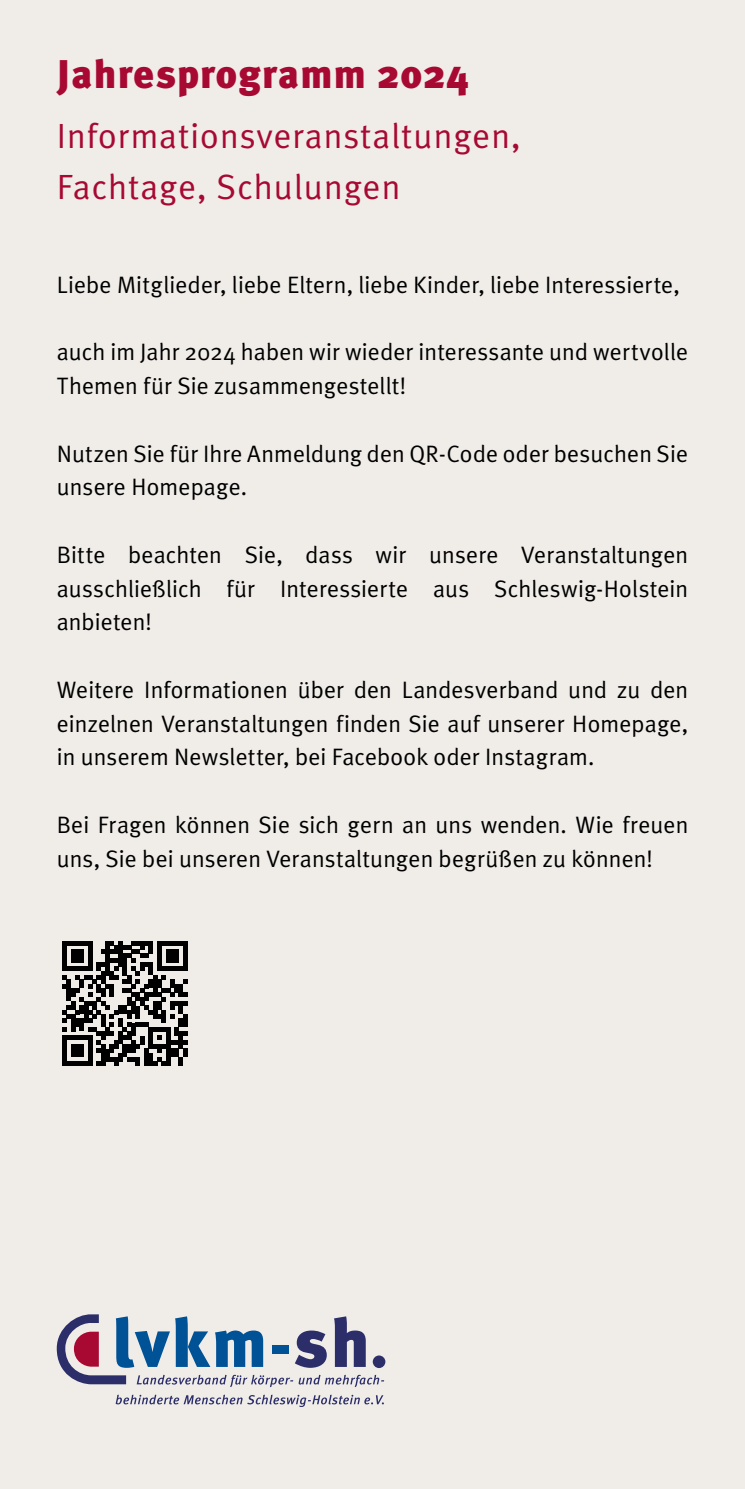
<style>
.page{position:relative;width:745px;height:1489px;background:#fff}
.page>*{position:absolute;margin:0;border:0;box-sizing:border-box;transform-origin:0 0}
.Ü2{font:900 40px "Meta Plus";letter-spacing:.03em;color:#a70932}
.Ü2-2{font:35px/51px "Meta Plus Normal";letter-spacing:.03em;color:#a70932}
.Fließ{font:23.75px/33.8px "Meta Plus Normal";letter-spacing:.005em;color:#000}
</style>
<div class="page">
<div style="left:0;top:0;width:744px;height:1488px;background:#f0ede9"></div>
<svg style="left:115px;top:1394px;width:268px;height:12px"></svg>
<svg style="left:56px;top:1314px;width:328px;height:72px"></svg>
<svg style="left:62px;top:941px;width:125px;height:124px"></svg>
<p class="Ü2" style="left:57px;top:51px;width:413px">Jahresprogramm 2024</p>
<p class="Ü2-2" style="left:57px;top:110px;width:465px">Informationsveranstaltungen,<br>Fachtage, Schulungen</p>
<p class="Fließ" style="left:57px;top:267px;width:624px">Liebe Mitglieder, liebe Eltern, liebe Kinder, liebe Interessierte,</p>
<p class="Fließ" style="left:57px;top:335px;width:632px">auch im Jahr 2024 haben wir wieder interessante und wertvolle<br>Themen für Sie zusammengestellt!</p>
<p class="Fließ" style="left:57px;top:436px;width:632px">Nutzen Sie für Ihre Anmeldung den QR-Code oder besuchen Sie unsere Homepage.</p>
<p class="Fließ" style="left:57px;top:537px;width:632px;text-align:justify">Bitte beachten Sie, dass wir unsere Veranstaltungen ausschließlich für Interessierte aus Schleswig-Holstein anbieten!</p>
<p class="Fließ" style="left:57px;top:672px;width:632px;text-align:justify">Weitere Informationen über den Landesverband und zu den einzelnen Veranstaltungen finden Sie auf unserer Homepage, in unserem Newsletter, bei Facebook oder Instagram.</p>
<p class="Fließ" style="left:57px;top:807px;width:632px">Bei Fragen können Sie sich gern an uns wenden. Wie freuen uns, Sie bei unseren Veranstaltungen begrüßen zu können!</p>
</div>
